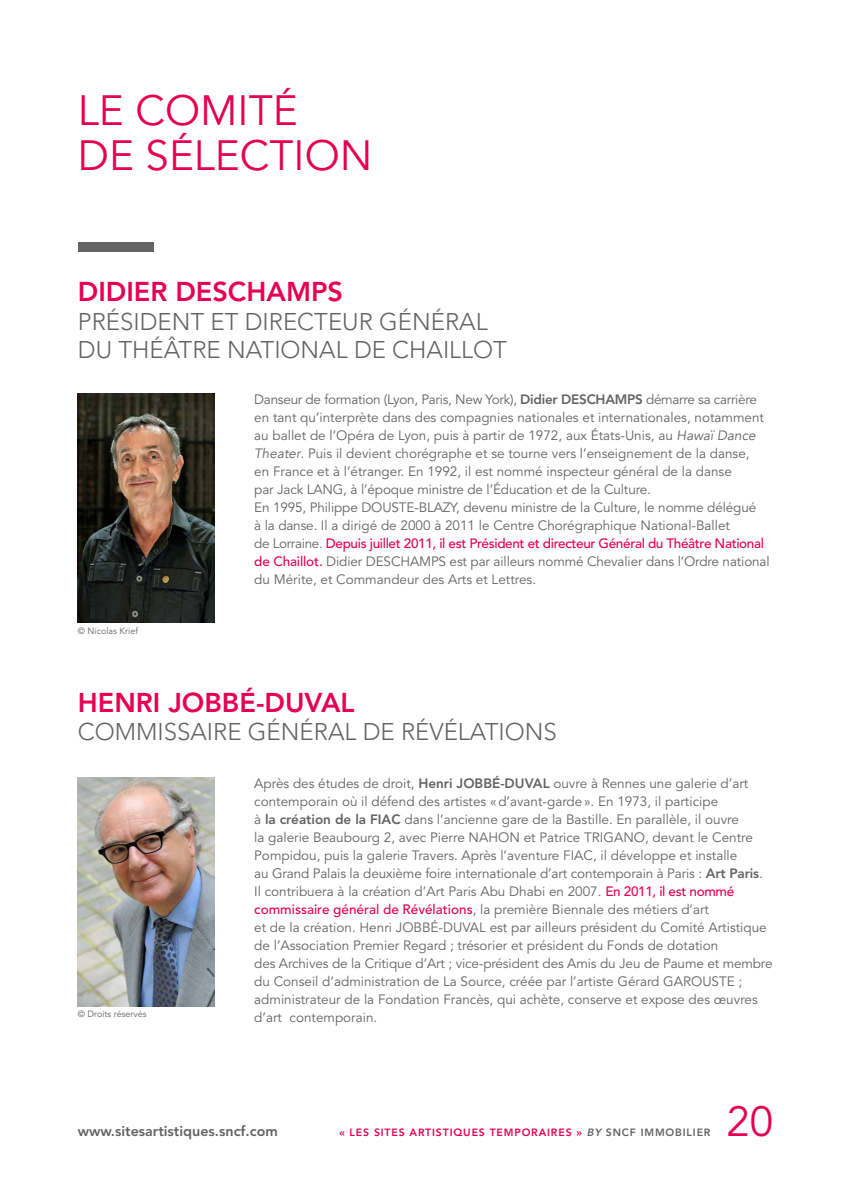
<style>
.page{position:relative;width:851px;height:1191px;background:#fff}
.page>*{position:absolute;margin:0;border:0;box-sizing:border-box;transform-origin:0 0}
.t1{font:42px/45px "Avenir LT Pro";color:#e50051}
.t2{font:800 27px "Avenir LT Pro";color:#e50051}
.t3{font:300 24px/28.5px "Avenir LT Pro";color:#646363}
.t4{font:800 14.25px "Avenir LT Pro";color:#646363}
.t5{font:13.5px/18px "Avenir LT Pro";color:#646363}
.t6{font:800 10.5px "Avenir LT Pro";letter-spacing:.08em;color:#e50051}
.t7{font:9px "Avenir LT Pro";color:#646363}
.s1{font-weight:800}
.s2{font-family:"Avenir";font-style:italic}
.s3{font-weight:500;color:#e50051}
.s4{font-style:italic;color:#646363}
.s5{color:#646363}
</style>
<div class="page">
<img style="left:78px;top:394px;width:136px;height:229px">
<div style="left:78px;top:242px;width:76px;height:9px;background:#646363"></div>
<img style="left:78px;top:777px;width:136px;height:229px">
<h1 class="t1" style="left:78px;top:89px;width:296px">LE COMITÉ<br>DE SÉLECTION</h1>
<h2 class="t2" style="left:78px;top:276px;width:266px">DIDIER DESCHAMPS</h2>
<h3 class="t3" style="left:78px;top:307px;width:430px">PRÉSIDENT ET DIRECTEUR GÉNÉRAL<br>DU THÉÂTRE NATIONAL DE CHAILLOT</h3>
<p class="t5" style="left:254px;top:391px;width:517px">Danseur de formation (Lyon, Paris, New York), <span class="s1">Didier DESCHAMPS</span> démarre sa carrière en tant qu’interprète dans des compagnies nationales et internationales, notamment au ballet de l’Opéra de Lyon, puis à partir de 1972, aux États-Unis, au <span class="s2">Hawaï Dance Theater</span>. Puis il devient chorégraphe et se tourne vers l’enseignement de la danse,<br>en France et à l’étranger. En 1992, il est nommé inspecteur général de la danse<br>par Jack LANG, à l’époque ministre de l’Éducation et de la Culture.<br>En 1995, Philippe DOUSTE-BLAZY, devenu ministre de la Culture, le nomme délégué<br>à la danse. Il a dirigé de 2000 à 2011 le Centre Chorégraphique National-Ballet<br>de Lorraine. <span class="s3">Depuis juillet 2011, il est Président et directeur Général du Théâtre National de Chaillot.</span> Didier DESCHAMPS est par ailleurs nommé Chevalier dans l’Ordre national du Mérite, et Commandeur des Arts et Lettres.</p>
<p class="t7" style="left:78px;top:626px;width:62px">© Nicolas Krief</p>
<h2 class="t2" style="left:78px;top:686px;width:278px">HENRI JOBBÉ-DUVAL</h2>
<h3 class="t3" style="left:78px;top:718px;width:480px">COMMISSAIRE GÉNÉRAL DE RÉVÉLATIONS</h3>
<p class="t5" style="left:254px;top:774px;width:519px">Après des études de droit, <span class="s1">Henri JOBBÉ-DUVAL</span> ouvre à Rennes une galerie d’art contemporain où il défend des artistes «d’avant-garde». En 1973, il participe<br>à <span class="s1">la création de la FIAC</span> dans l’ancienne gare de la Bastille. En parallèle, il ouvre<br>la galerie Beaubourg 2, avec Pierre NAHON et Patrice TRIGANO, devant le Centre Pompidou, puis la galerie Travers. Après l’aventure FIAC, il développe et installe<br>au Grand Palais la deuxième foire internationale d’art contemporain à Paris : <span class="s1">Art Paris</span>.<br>Il contribuera à la création d’Art Paris Abu Dhabi en 2007. <span class="s3">En 2011, il est nommé commissaire général de Révélations</span>, la première Biennale des métiers d’art<br>et de la création. Henri JOBBÉ-DUVAL est par ailleurs président du Comité Artistique de l’Association Premier Regard ; trésorier et président du Fonds de dotation<br>des Archives de la Critique d’Art ; vice-président des Amis du Jeu de Paume et membre du Conseil d’administration de La Source, créée par l’artiste Gérard GAROUSTE ; administrateur de la Fondation Francès, qui achète, conserve et expose des œuvres d’art contemporain.</p>
<p class="t7" style="left:78px;top:1008px;width:70px">© Droits réservés</p>
<p class="t4" style="left:78px;top:1123px;width:201px">www.sitesartistiques.sncf.com</p>
<p class="t6" style="left:339px;top:1126px;width:372px">« LES SITES ARTISTIQUES TEMPORAIRES » <span class="s4">BY</span> <span class="s5">SNCF IMMOBILIER</span></p>
<h1 class="t1" style="left:726px;top:1100px;width:48px">20</h1>
</div>
